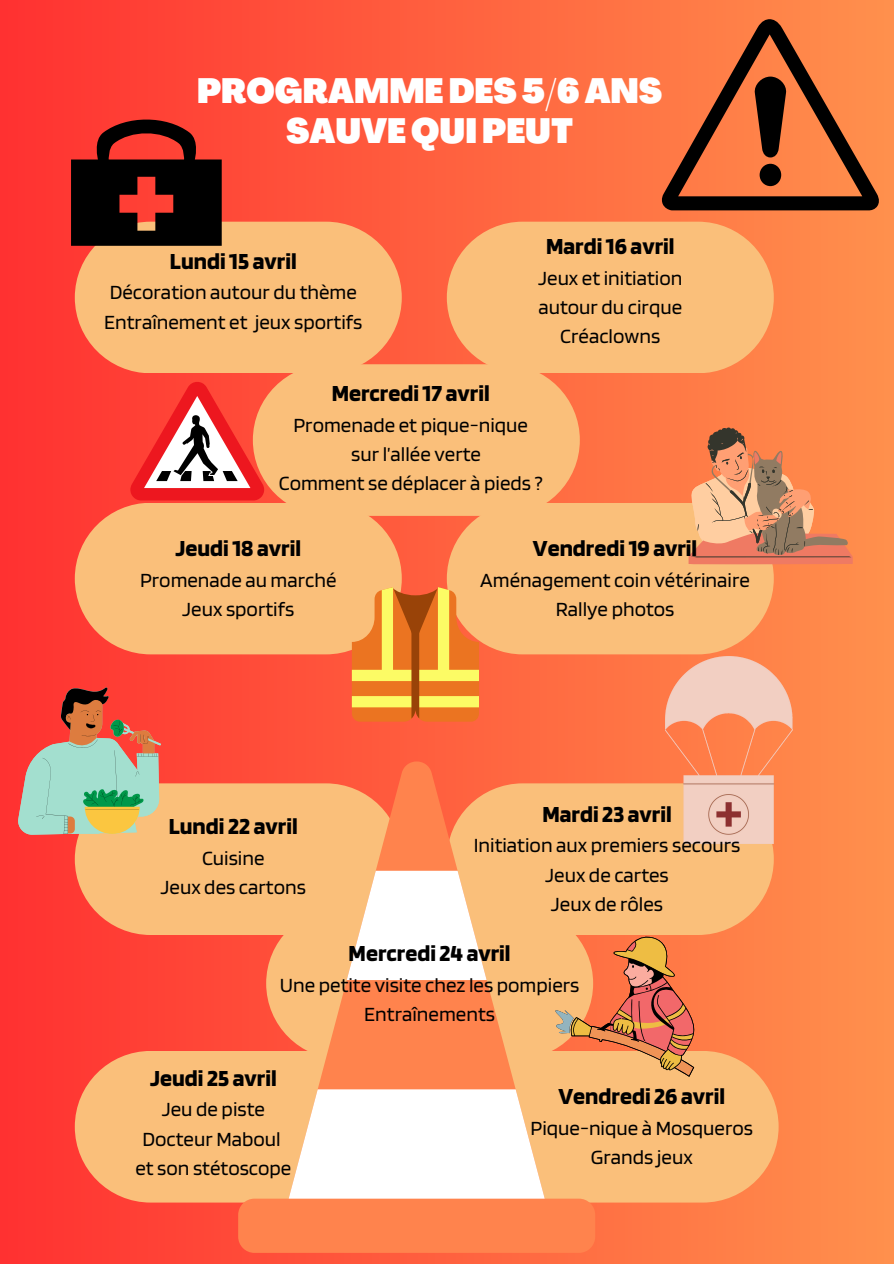
<style>
.page{position:relative;width:894px;height:1264px;background:#fff}
.page>*{position:absolute;margin:0;border:0;box-sizing:border-box;transform-origin:0 0}
.t1{font:900 condensed 34.5px/40.5px "Agrandir";color:#fff;text-align:center}
.t2{font:700 24px "Blinker";color:#000}
.t3{font:21px "Blinker";color:#000}
</style>
<div class="page">
<div style="left:0;top:0;width:893px;height:1263px;background:linear-gradient(to right,#ff3131,#ff914d)"></div>
<div style="left:75px;top:222px;width:326px;height:151px;background:#fabf7a;border-radius:76px"></div>
<div style="left:253px;top:364px;width:326px;height:152px;background:#fabf7a;border-radius:76px"></div>
<div style="left:446px;top:222px;width:327px;height:151px;background:#fabf7a;border-radius:76px"></div>
<div style="left:75px;top:503px;width:326px;height:151px;background:#fabf7a;border-radius:76px"></div>
<div style="left:446px;top:503px;width:327px;height:151px;background:#fabf7a;border-radius:76px"></div>
<div style="left:75px;top:783px;width:326px;height:152px;background:#fabf7a;border-radius:76px"></div>
<div style="left:446px;top:783px;width:327px;height:152px;background:#fabf7a;border-radius:76px"></div>
<div style="left:451px;top:1050px;width:327px;height:152px;background:#fabf7a;border-radius:76px"></div>
<div style="left:75px;top:1050px;width:326px;height:152px;background:#fabf7a;border-radius:76px"></div>
<svg style="left:595px;top:935px;width:100px;height:141px;background:#de7c4f"></svg>
<svg style="left:130px;top:380px;width:134px;height:120px"></svg>
<svg style="left:352px;top:587px;width:127px;height:134px;background:#ea9c3d"></svg>
<svg style="left:238px;top:761px;width:357px;height:491px"></svg>
<svg style="left:288px;top:870px;width:256px;height:328px"></svg>
<svg style="left:660px;top:19px;width:219px;height:191px;background:#be6136"></svg>
<svg style="left:688px;top:427px;width:164px;height:138px;background:#e18c61"></svg>
<svg style="left:71px;top:115px;width:151px;height:131px;background:#551612"></svg>
<svg style="left:18px;top:687px;width:143px;height:147px;background:#be947a"></svg>
<img style="left:665px;top:656px;width:127px;height:187px">
<h1 class="t1" style="left:197px;top:74px;width:466px">PROGRAMMEDES5/6ANS<br>SAUVE QUI PEUT</h1>
<p class="t2" style="left:170px;top:246px;width:128px">Lundi15 avril</p>
<p class="t3" style="left:110px;top:279px;width:248px">Décoration autour du thème</p>
<p class="t3" style="left:104px;top:308px;width:260px">Entraînement et jeux sportifs</p>
<p class="t2" style="left:546px;top:231px;width:130px">Mardi16 avril</p>
<p class="t3" style="left:538px;top:264px;width:146px">Jeux et initiation</p>
<p class="t3" style="left:538px;top:294px;width:145px">autour du cirque</p>
<p class="t3" style="left:560px;top:323px;width:101px">Créaclowns</p>
<p class="t2" style="left:331px;top:378px;width:159px">Mercredi17 avril</p>
<p class="t3" style="left:293px;top:411px;width:236px">Promenade et pique-nique</p>
<p class="t3" style="left:351px;top:441px;width:131px">sur l’allée verte</p>
<p class="t3" style="left:279px;top:470px;width:265px">Comment se déplacer à pieds ?</p>
<p class="t2" style="left:175px;top:533px;width:127px">Jeudi18 avril</p>
<p class="t3" style="left:140px;top:566px;width:198px">Promenade au marché</p>
<p class="t3" style="left:182px;top:596px;width:113px">Jeux sportifs</p>
<p class="t2" style="left:169px;top:811px;width:130px">Lundi 22 avril</p>
<p class="t3" style="left:202px;top:844px;width:64px">Cuisine</p>
<p class="t3" style="left:160px;top:873px;width:147px">Jeux des cartons</p>
<p class="t2" style="left:532px;top:533px;width:166px">Vendredi19 avril</p>
<p class="t3" style="left:480px;top:566px;width:271px">Aménagement coin vétérinaire</p>
<p class="t3" style="left:555px;top:596px;width:120px">Rallye photos</p>
<p class="t2" style="left:542px;top:799px;width:131px">Mardi 23 avril</p>
<p class="t3" style="left:473px;top:832px;width:268px">Initiation aux premiers secours</p>
<p class="t3" style="left:545px;top:861px;width:125px">Jeux de cartes</p>
<p class="t3" style="left:551px;top:890px;width:114px">Jeux de rôles</p>
<p class="t2" style="left:348px;top:938px;width:163px">Mercredi 24 avril</p>
<p class="t3" style="left:280px;top:971px;width:301px">Une petite visite chez les pompiers</p>
<p class="t3" style="left:364px;top:1000px;width:132px">Entraînements</p>
<p class="t2" style="left:150px;top:1063px;width:128px">Jeudi 25 avril</p>
<p class="t3" style="left:162px;top:1096px;width:105px">Jeu de piste</p>
<p class="t3" style="left:142px;top:1125px;width:140px">Docteur Maboul</p>
<p class="t3" style="left:135px;top:1154px;width:157px">et son stétoscope</p>
<p class="t2" style="left:558px;top:1081px;width:168px">Vendredi 26 avril</p>
<p class="t3" style="left:530px;top:1114px;width:224px">Pique-nique à Mosqueros</p>
<p class="t3" style="left:590px;top:1143px;width:103px">Grands jeux</p>
</div>
